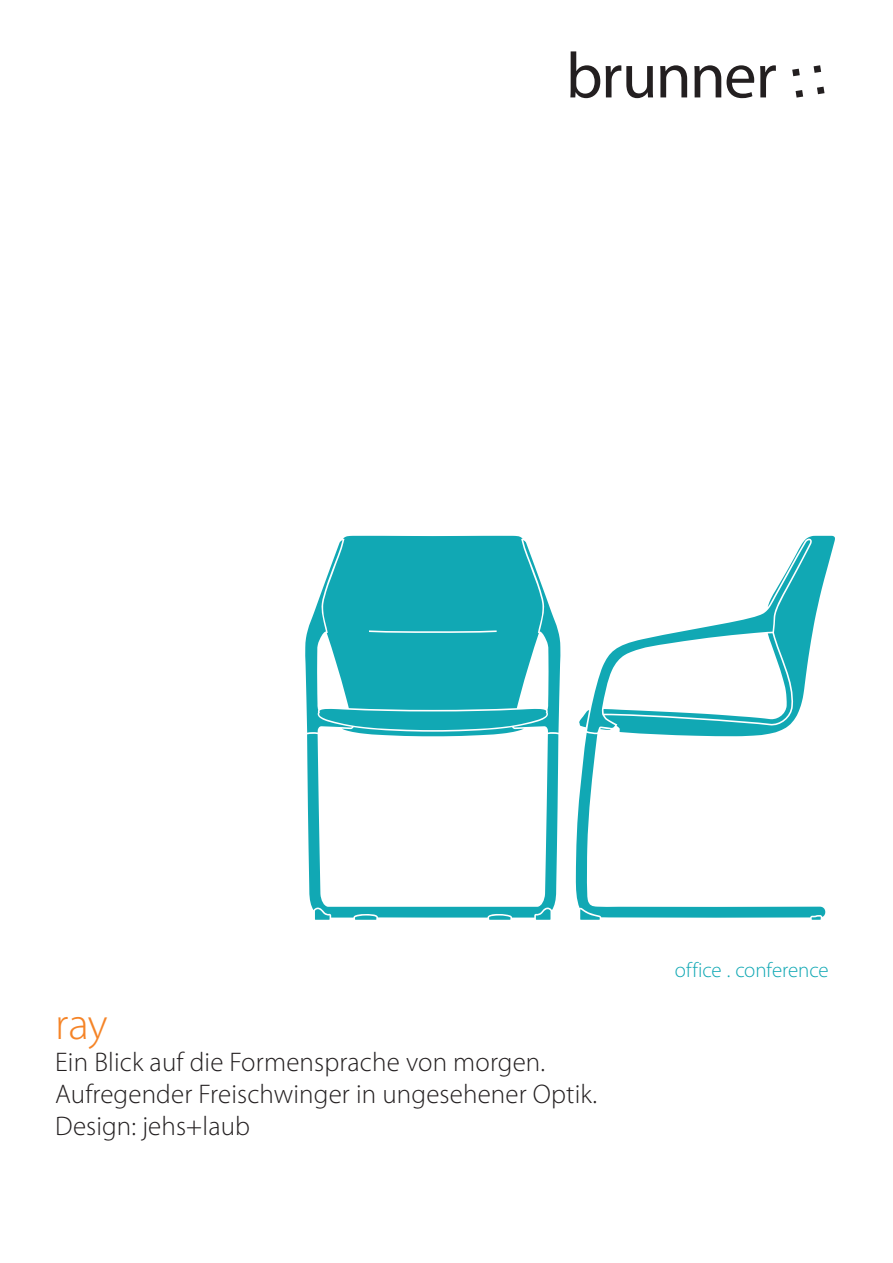
<style>
.page{position:relative;width:893px;height:1263px;background:#fff}
.page>*{position:absolute;margin:0;border:0;box-sizing:border-box;transform-origin:0 0}
.t1{font:300 45px "Myriad Pro";color:#f58427}
.t2{font:300 27px/32px "Myriad Pro";letter-spacing:.005em;color:#231f20}
.t3{font:300 21px "Myriad Pro";letter-spacing:-.005em;color:#11a8b4}
</style>
<div class="page">
<svg style="left:812px;top:918px;width:9px;height:2px"></svg>
<svg style="left:580px;top:918px;width:20px;height:2px"></svg>
<svg style="left:576px;top:733px;width:250px;height:185px"></svg>
<svg style="left:604px;top:536px;width:231px;height:200px"></svg>
<svg style="left:579px;top:540px;width:231px;height:193px"></svg>
<svg style="left:305px;top:536px;width:256px;height:200px"></svg>
<svg style="left:307px;top:734px;width:251px;height:183px"></svg>
<svg style="left:536px;top:909px;width:14px;height:11px"></svg>
<svg style="left:489px;top:915px;width:21px;height:5px"></svg>
<svg style="left:315px;top:909px;width:15px;height:11px"></svg>
<svg style="left:355px;top:915px;width:21px;height:5px"></svg>
<svg style="left:570px;top:51px;width:30px;height:47px"></svg>
<svg style="left:606px;top:65px;width:47px;height:33px"></svg>
<svg style="left:660px;top:65px;width:27px;height:32px"></svg>
<svg style="left:694px;top:65px;width:60px;height:33px"></svg>
<svg style="left:760px;top:65px;width:16px;height:32px"></svg>
<svg style="left:796px;top:90px;width:7px;height:8px"></svg>
<svg style="left:792px;top:69px;width:8px;height:7px"></svg>
<svg style="left:814px;top:65px;width:7px;height:8px"></svg>
<svg style="left:817px;top:87px;width:7px;height:7px"></svg>
<h1 class="t1" style="left:55px;top:997px;width:54px">ray</h1>
<p class="t2" style="left:55px;top:1046px;width:543px">Ein Blick auf die Formensprache von morgen.<br>Aufregender Freischwinger in ungesehener Optik.<br>Design: jehs+laub</p>
<p class="t3" style="left:675px;top:957px;width:155px">office . conference</p>
</div>
